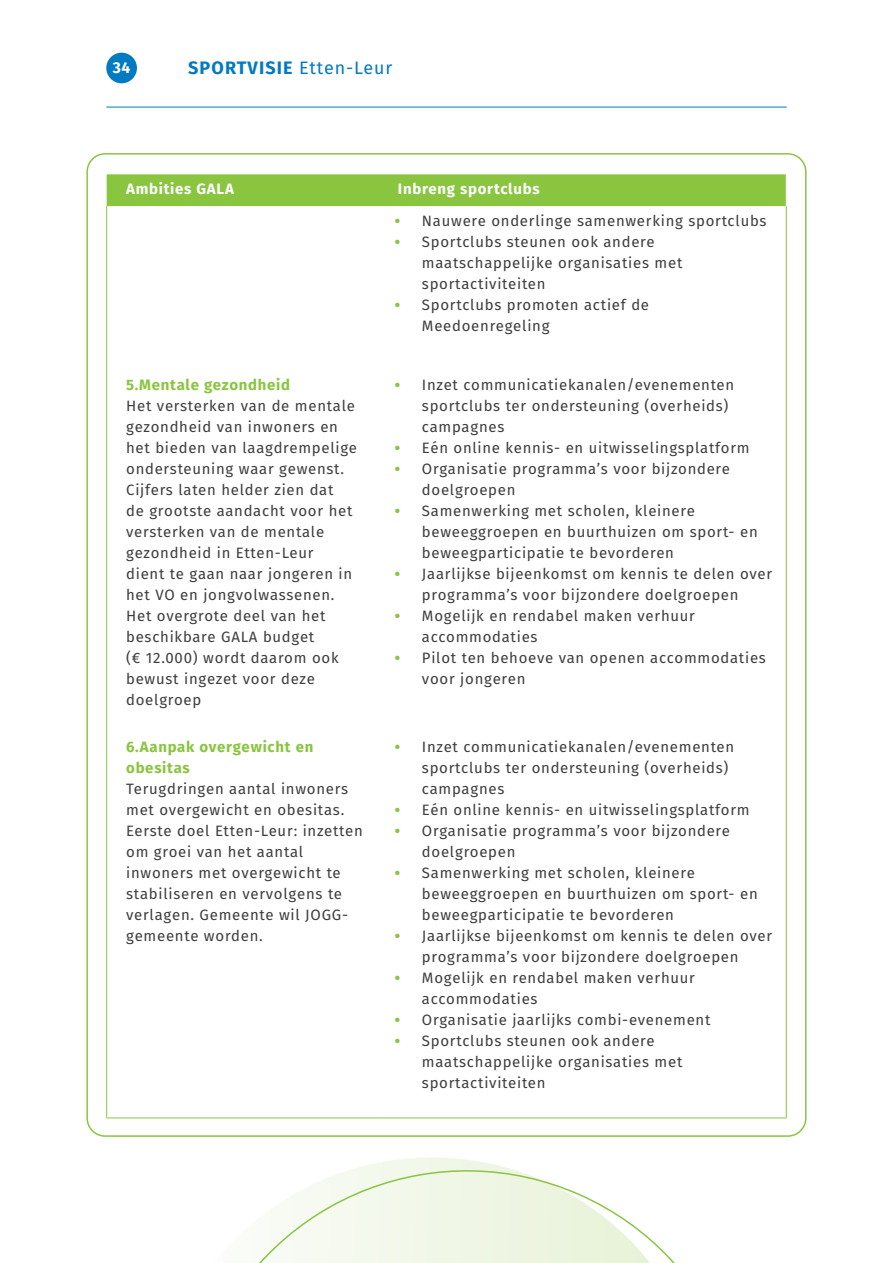
<style>
.page{position:relative;width:893px;height:1263px;background:#fff}
.page>*{position:absolute;margin:0;border:0;box-sizing:border-box;transform-origin:0 0}
.t1{font:700 18px "Fira Sans";letter-spacing:.06em;color:#007ac2}
.t2{font:700 15.75px "Fira Sans";color:#fff}
.t3{font:15px/21px "Fira Sans";letter-spacing:.05em;color:#3e3e3f}
.t4{font:700 15px/21px "Fira Sans";letter-spacing:.05em;color:#89c53f}
.t5{font:700 15px "Fira Sans";letter-spacing:.05em;color:#fff}
.s1{font-weight:400}
.s2{font-weight:800;color:#89c53f}
</style>
<div class="page">
<div style="left:106px;top:53px;width:31px;height:30px;background:#007ac2;border-radius:50%"></div>
<hr style="left:106px;top:107px;width:681px;height:1px;background:#007ac2">
<div style="left:107px;top:174px;width:679px;height:32px;background:#89c53f"></div>
<hr style="left:106px;top:206px;width:1px;height:164px;background:#89c53f">
<hr style="left:786px;top:206px;width:1px;height:164px;background:#89c53f">
<hr style="left:106px;top:370px;width:1px;height:362px;background:#89c53f">
<hr style="left:786px;top:370px;width:1px;height:362px;background:#89c53f">
<hr style="left:106px;top:732px;width:1px;height:385px;background:#89c53f">
<hr style="left:786px;top:732px;width:1px;height:385px;background:#89c53f">
<hr style="left:106px;top:1117px;width:272px;height:1px;background:#89c53f">
<hr style="left:378px;top:1117px;width:409px;height:1px;background:#89c53f">
<svg style="left:259px;top:1157px;width:416px;height:106px"></svg>
<p class="t2" style="left:113px;top:55px;width:19px">34</p>
<p class="t1" style="left:188px;top:52px;width:206px">SPORTVISIE <span class="s1">Etten-Leur</span></p>
<p class="t5" style="left:126px;top:177px;width:109px">Ambities GALA</p>
<p class="t5" style="left:398px;top:177px;width:143px">Inbreng sportclubs</p>
<p class="t3" style="left:395px;top:210px;width:373px"><span class="s2">•</span> Nauwere onderlinge samenwerking sportclubs</p>
<p class="t3" style="left:422px;top:231px;width:262px;text-indent:-27px"><span class="s2">•</span> Sportclubs steunen ook andere maatschappelijke organisaties met sportactiviteiten</p>
<p class="t3" style="left:422px;top:294px;width:229px;text-indent:-27px"><span class="s2">•</span> Sportclubs promoten actief de<br>Meedoenregeling</p>
<p class="t4" style="left:126px;top:373px;width:165px">5.Mentale gezondheid</p>
<p class="t3" style="left:126px;top:395px;width:232px">Het versterken van de mentale gezondheid van inwoners en het bieden van laagdrempelige ondersteuning waar gewenst.<br>Cijfers laten helder zien dat<br>de grootste aandacht voor het versterken van de mentale gezondheid in Etten-Leur<br>dient te gaan naar jongeren in het VO en jongvolwassenen.<br>Het overgrote deel van het beschikbare GALA budget</p>
<p class="t3" style="left:126px;top:647px;width:214px">(€ 12.000) wordt daarom ook bewust ingezet voor deze doelgroep</p>
<p class="t4" style="left:126px;top:735px;width:189px">6.Aanpak overgewicht en obesitas</p>
<p class="t3" style="left:126px;top:778px;width:238px">Terugdringen aantal inwoners met overgewicht en obesitas.<br>Eerste doel Etten-Leur: inzetten om groei van het aantal inwoners met overgewicht te stabiliseren en vervolgens te verlagen. Gemeente wil JOGG&shy;gemeente worden.</p>
<p class="t3" style="left:422px;top:374px;width:314px;text-indent:-27px"><span class="s2">•</span> Inzet communicatiekanalen/evenementen sportclubs ter ondersteuning (overheids) campagnes</p>
<p class="t3" style="left:395px;top:437px;width:356px"><span class="s2">•</span> Eén online kennis- en uitwisselingsplatform</p>
<p class="t3" style="left:422px;top:458px;width:310px;text-indent:-27px"><span class="s2">•</span> Organisatie programma’s voor bijzondere doelgroepen</p>
<p class="t3" style="left:422px;top:500px;width:337px;text-indent:-27px"><span class="s2">•</span> Samenwerking met scholen, kleinere beweeggroepen en buurthuizen om sport- en beweegparticipatie te bevorderen</p>
<p class="t3" style="left:395px;top:563px;width:379px;text-align:center"><span class="s2">•</span> Jaarlijkse bijeenkomst om kennis te delen over programma’s voor bijzondere doelgroepen</p>
<p class="t3" style="left:422px;top:605px;width:274px;text-indent:-27px"><span class="s2">•</span> Mogelijk en rendabel maken verhuur accommodaties</p>
<p class="t3" style="left:422px;top:647px;width:345px;text-indent:-27px"><span class="s2">•</span> Pilot ten behoeve van openen accommodaties voor jongeren</p>
<p class="t3" style="left:422px;top:736px;width:314px;text-indent:-27px"><span class="s2">•</span> Inzet communicatiekanalen/evenementen sportclubs ter ondersteuning (overheids) campagnes</p>
<p class="t3" style="left:395px;top:799px;width:356px"><span class="s2">•</span> Eén online kennis- en uitwisselingsplatform</p>
<p class="t3" style="left:422px;top:820px;width:310px;text-indent:-27px"><span class="s2">•</span> Organisatie programma’s voor bijzondere doelgroepen</p>
<p class="t3" style="left:422px;top:862px;width:337px;text-indent:-27px"><span class="s2">•</span> Samenwerking met scholen, kleinere beweeggroepen en buurthuizen om sport- en beweegparticipatie te bevorderen</p>
<p class="t3" style="left:395px;top:925px;width:379px;text-align:center"><span class="s2">•</span> Jaarlijkse bijeenkomst om kennis te delen over programma’s voor bijzondere doelgroepen</p>
<p class="t3" style="left:422px;top:967px;width:274px;text-indent:-27px"><span class="s2">•</span> Mogelijk en rendabel maken verhuur accommodaties</p>
<p class="t3" style="left:395px;top:1009px;width:317px"><span class="s2">•</span> Organisatie jaarlijks combi-evenement</p>
<p class="t3" style="left:422px;top:1030px;width:262px;text-indent:-27px"><span class="s2">•</span> Sportclubs steunen ook andere maatschappelijke organisaties met sportactiviteiten</p>
</div>
